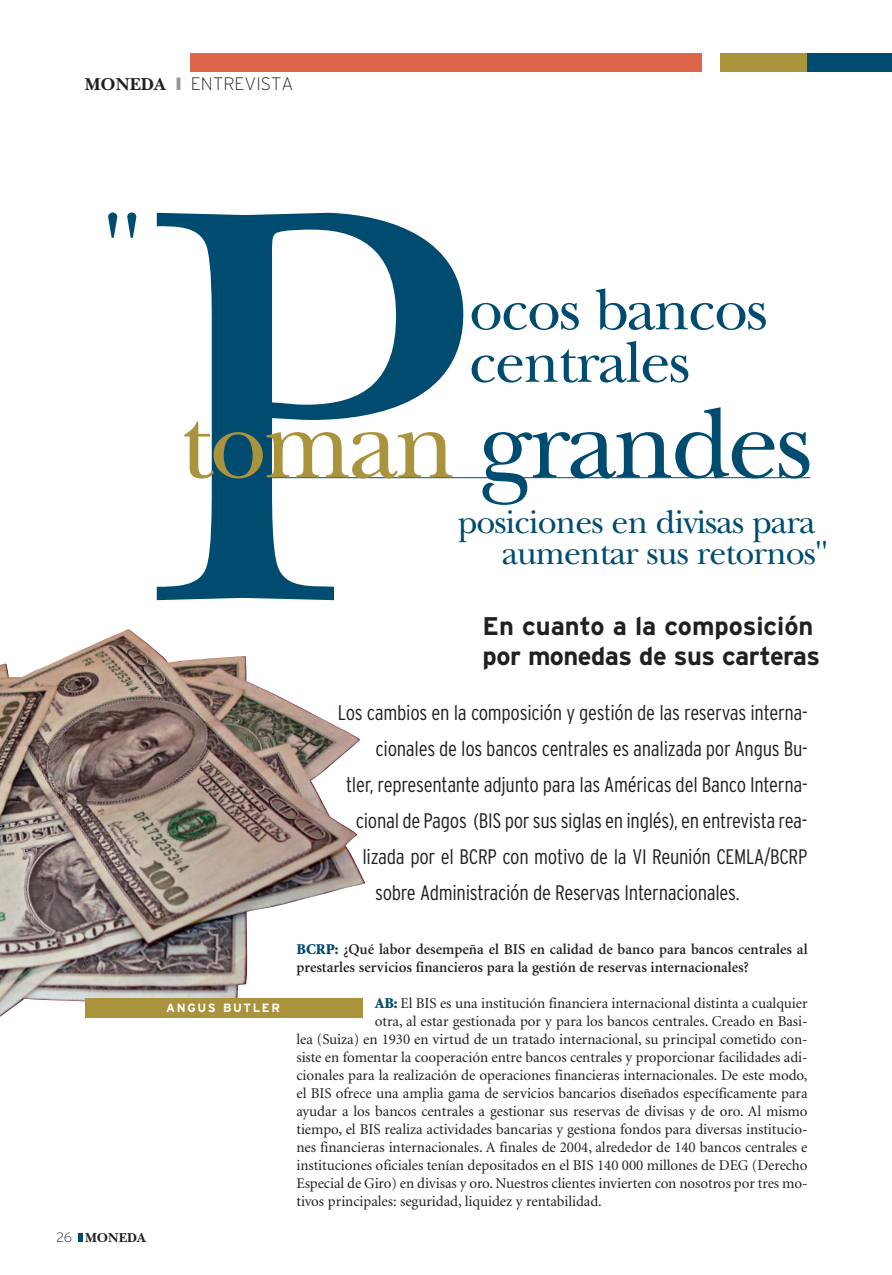
<style>
.page{position:relative;width:892px;height:1275px;background:#fff}
.page>*{position:absolute;margin:0;border:0;box-sizing:border-box;transform-origin:0 0}
.t1{font:585px "New Baskerville";color:#004c70}
.t2{font:105.45px "New Baskerville";color:#004c70}
.t3{font:102.6px "New Baskerville";letter-spacing:-.03em;color:#004c70}
.t4{font:59.85px/52.5px "New Baskerville";letter-spacing:-.025em;color:#004c70}
.t5{font:33.9px "New Baskerville";letter-spacing:-.025em;color:#004c70}
.t6{font:700 25.5px/30.6px "Interstate";letter-spacing:-.02em;color:#231f20}
.t7{font:300 condensed 21px "Interstate";letter-spacing:-.015em;color:#231f20}
.t8{font:200 18px "Interstate";color:#231f20}
.t9{font:15px "Minion";letter-spacing:-.005em;color:#231f20}
.t10{font:600 15px/18px "Minion";color:#231f20}
.t11{font:13.5px "New Baskerville Bold SC";color:#231f20}
.t12{font:700 12px "Interstate";letter-spacing:.14em;color:#fff}
.s1{font-family:"New Baskerville Bold SC";font-weight:400}
.s2{color:#939598}
.s3{color:#aa933d}
.s4{font-family:"Interstate";font-weight:200}
.s5{font-weight:900;color:#004c70}
</style>
<div class="page">
<img style="left:0;top:629px;width:366px;height:389px">
<div style="left:191px;top:53px;width:511px;height:18px;background:#dc654a"></div>
<div style="left:720px;top:53px;width:88px;height:19px;background:#aa933d"></div>
<div style="left:808px;top:53px;width:84px;height:19px;background:#004c70"></div>
<svg style="left:79px;top:1233px;width:4px;height:9px"></svg>
<div style="left:296px;top:936px;width:512px;height:276px;background:#fff"></div>
<div style="left:85px;top:998px;width:278px;height:19px;background:#aa933d"></div>
<hr style="left:236px;top:477px;width:574px;height:1px;background:#004c70">
<p class="t8" style="left:85px;top:77px;width:210px"><span class="s1">MONEDA</span> <span class="s2">❙</span> ENTREVISTA</p>
<h2 class="t2" style="left:102px;top:212px;width:42px">"</h2>
<h1 class="t1" style="left:140px;top:200px;width:341px">P</h1>
<h3 class="t4" style="left:469px;top:291px;width:300px">ocos bancos centrales</h3>
<h3 class="t3" style="left:180px;top:407px;width:634px"><span class="s3">toman</span> grandes</h3>
<h3 class="t5" style="left:458px;top:509px;width:359px">posiciones en divisas para</h3>
<h3 class="t5" style="left:502px;top:541px;width:328px">aumentar sus retornos"</h3>
<h3 class="t6" style="left:483px;top:612px;width:339px">En cuanto a la composición por monedas de sus carteras</h3>
<h3 class="t7" style="left:338px;top:704px;width:471px">Los cambios en la composición y gestión de las reservas interna-</h3>
<h3 class="t7" style="left:376px;top:740px;width:434px">cionales de los bancos centrales es analizada por Angus Bu-</h3>
<h3 class="t7" style="left:346px;top:776px;width:463px">tler, representante adjunto para las Américas del Banco Interna-</h3>
<h3 class="t7" style="left:356px;top:812px;width:453px">cional de Pagos (BIS por sus siglas en inglés), en entrevista rea-</h3>
<h3 class="t7" style="left:362px;top:848px;width:447px">lizada por el BCRP con motivo de la VI Reunión CEMLA/BCRP</h3>
<h3 class="t7" style="left:375px;top:884px;width:366px">sobre Administración de Reservas Internacionales.</h3>
<p class="t11" style="left:56px;top:1233px;width:91px"><span class="s4">26</span> MONEDA</p>
<p class="t12" style="left:166px;top:1003px;width:115px">ANGUS BUTLER</p>
<p class="t10" style="left:296px;top:941px;width:513px"><span class="s5">BCRP:</span> ¿Qué labor desempeña el BIS en calidad de banco para bancos centrales al prestarles servicios financieros para la gestión de reservas internacionales?</p>
<p class="t9" style="left:375px;top:997px;width:434px"><span class="s5">AB:</span> El BIS es una institución financiera internacional distinta a cualquier</p>
<p class="t9" style="left:375px;top:1015px;width:434px">otra, al estar gestionada por y para los bancos centrales. Creado en Basi-</p>
<p class="t9" style="left:296px;top:1033px;width:513px">lea (Suiza) en 1930 en virtud de un tratado internacional, su principal cometido con-</p>
<p class="t9" style="left:296px;top:1051px;width:513px">siste en fomentar la cooperación entre bancos centrales y proporcionar facilidades adi-</p>
<p class="t9" style="left:296px;top:1069px;width:512px">cionales para la realización de operaciones financieras internacionales. De este modo,</p>
<p class="t9" style="left:296px;top:1087px;width:513px">el BIS ofrece una amplia gama de servicios bancarios diseñados específicamente para</p>
<p class="t9" style="left:296px;top:1105px;width:513px">ayudar a los bancos centrales a gestionar sus reservas de divisas y de oro. Al mismo</p>
<p class="t9" style="left:296px;top:1123px;width:513px">tiempo, el BIS realiza actividades bancarias y gestiona fondos para diversas institucio-</p>
<p class="t9" style="left:296px;top:1141px;width:513px">nes financieras internacionales. A finales de 2004, alrededor de 140 bancos centrales e</p>
<p class="t9" style="left:296px;top:1159px;width:513px">instituciones oficiales tenían depositados en el BIS 140 000 millones de DEG (Derecho</p>
<p class="t9" style="left:296px;top:1177px;width:513px">Especial de Giro) en divisas y oro. Nuestros clientes invierten con nosotros por tres mo-</p>
<p class="t9" style="left:296px;top:1195px;width:307px">tivos principales: seguridad, liquidez y rentabilidad.</p>
</div>
